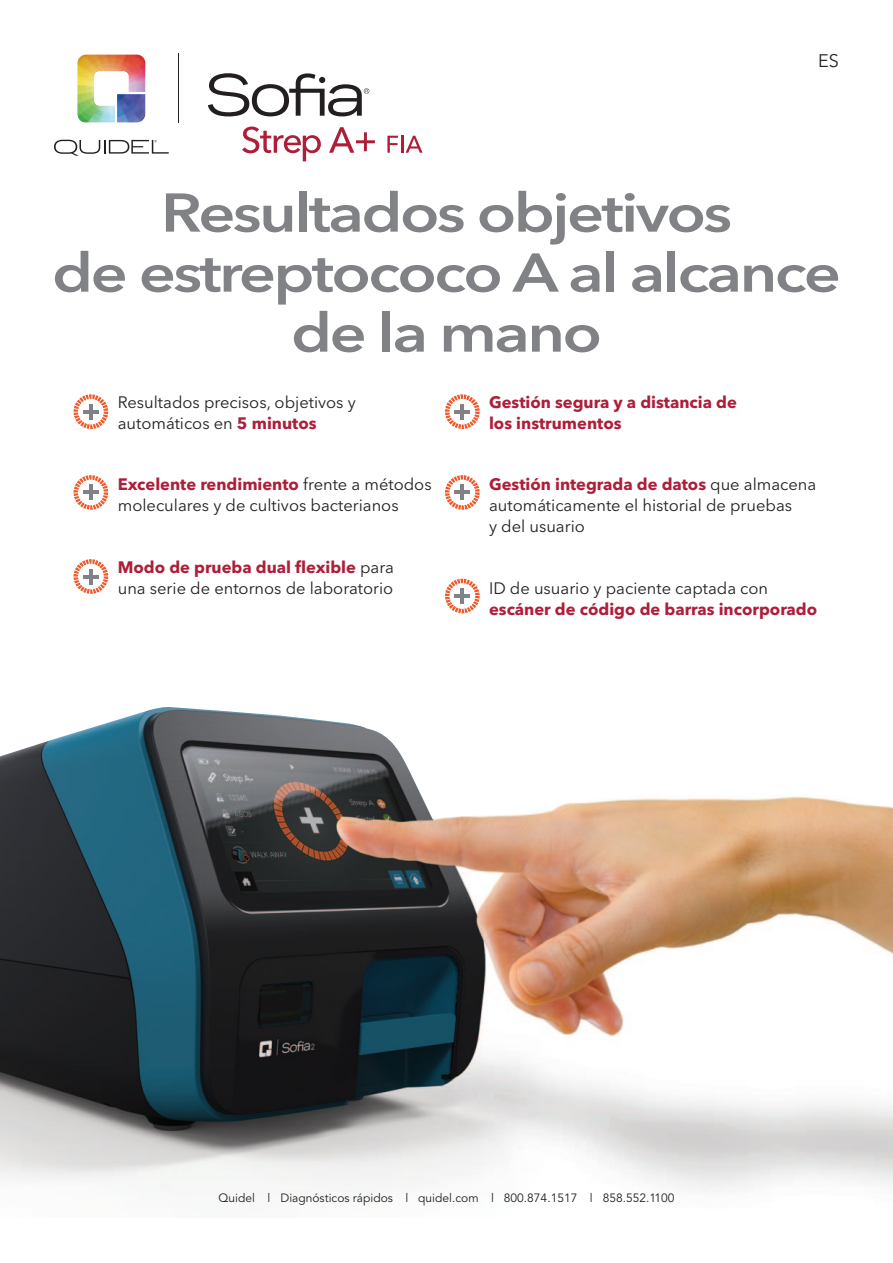
<style>
.page{position:relative;width:893px;height:1263px;background:#fff}
.page>*{position:absolute;margin:0;border:0;box-sizing:border-box;transform-origin:0 0}
.t1{font:600 54px/60px "Avenir Next";letter-spacing:-.04em;color:#808285;text-align:center;scale:1.2 1}
.t2{font:18px "Avenir Next";color:#231f20}
.t3{font:16.5px/21px "Avenir Next";color:#231f20}
.t4{font:700 16.5px/21px "Avenir Next";color:#ae1e39}
.t5{font:12px "Avenir";color:#231f20}
.t6{font:italic 700 condensed 4.5px "Avenir Next LT Pro";color:#d9d9de}
.s1{font-weight:700;color:#ae1e39}
.s2{font-weight:400;color:#231f20}
</style>
<div class="page">
<img style="left:0;top:707px;width:893px;height:484px">
<img style="left:77px;top:54px;width:69px;height:69px">
<svg style="left:242px;top:127px;width:79px;height:34px"></svg>
<svg style="left:329px;top:127px;width:46px;height:26px"></svg>
<svg style="left:387px;top:136px;width:35px;height:17px"></svg>
<svg style="left:208px;top:73px;width:161px;height:43px"></svg>
<svg style="left:54px;top:140px;width:115px;height:16px"></svg>
<hr style="left:178px;top:53px;width:1px;height:70px;background:#231f20">
<svg style="left:74px;top:394px;width:35px;height:35px"></svg>
<div style="left:74px;top:394px;width:34px;height:35px;border:4px dashed #f15929;border-radius:50%"></div>
<hr style="left:89px;top:404px;width:4px;height:15px;background:#808285">
<hr style="left:83px;top:410px;width:16px;height:3px;background:#808285">
<svg style="left:74px;top:475px;width:35px;height:35px"></svg>
<div style="left:74px;top:475px;width:34px;height:35px;border:4px dashed #f15929;border-radius:50%"></div>
<hr style="left:89px;top:485px;width:4px;height:15px;background:#808285">
<hr style="left:83px;top:491px;width:16px;height:3px;background:#808285">
<svg style="left:74px;top:559px;width:35px;height:35px"></svg>
<div style="left:74px;top:559px;width:34px;height:35px;border:4px dashed #f15929;border-radius:50%"></div>
<hr style="left:89px;top:569px;width:4px;height:15px;background:#808285">
<hr style="left:83px;top:575px;width:16px;height:3px;background:#808285">
<svg style="left:445px;top:398px;width:31px;height:31px"></svg>
<div style="left:445px;top:394px;width:35px;height:35px;border:4px dashed #f15929;border-radius:50%"></div>
<hr style="left:460px;top:404px;width:4px;height:15px;background:#808285">
<hr style="left:454px;top:410px;width:16px;height:3px;background:#808285">
<svg style="left:445px;top:475px;width:30px;height:35px"></svg>
<div style="left:445px;top:475px;width:35px;height:35px;border:4px dashed #f15929;border-radius:50%"></div>
<hr style="left:460px;top:485px;width:4px;height:15px;background:#808285">
<hr style="left:454px;top:491px;width:16px;height:3px;background:#808285">
<svg style="left:445px;top:579px;width:35px;height:35px"></svg>
<div style="left:445px;top:579px;width:35px;height:34px;border:4px dashed #f15929;border-radius:50%"></div>
<hr style="left:460px;top:588px;width:4px;height:16px;background:#808285">
<hr style="left:454px;top:594px;width:16px;height:4px;background:#808285">
<p class="t2" style="left:818px;top:51px;width:22px">ES</p>
<p class="t1" style="left:52px;top:183px;width:659px">Resultados objetivos<br>de estreptococo A al alcance de la mano</p>
<p class="t3" style="left:118px;top:392px;width:240px">Resultados precisos, objetivos y automáticos en <span class="s1">5 minutos</span></p>
<p class="t3" style="left:118px;top:474px;width:315px"><span class="s1">Excelente rendimiento</span> frente a métodos moleculares y de cultivos bacterianos</p>
<p class="t3" style="left:118px;top:557px;width:278px"><span class="s1">Modo de prueba dual flexible</span> para una serie de entornos de laboratorio</p>
<p class="t4" style="left:489px;top:393px;width:249px">Gestión segura y a distancia de los instrumentos</p>
<p class="t3" style="left:489px;top:474px;width:329px"><span class="s1">Gestión integrada de datos</span> que almacena automáticamente el historial de pruebas<br>y del usuario</p>
<p class="t4" style="left:489px;top:579px;width:330px"><span class="s2">ID de usuario y paciente captada con </span>escáner de código de barras incorporado</p>
<p class="t6" style="left:251px;top:776px;width:6px">+</p>
<p class="t5" style="left:219px;top:1193px;width:457px">Quidel l Diagnósticos rápidos l quidel.com l 800.874.1517 l 858.552.1100</p>
</div>
